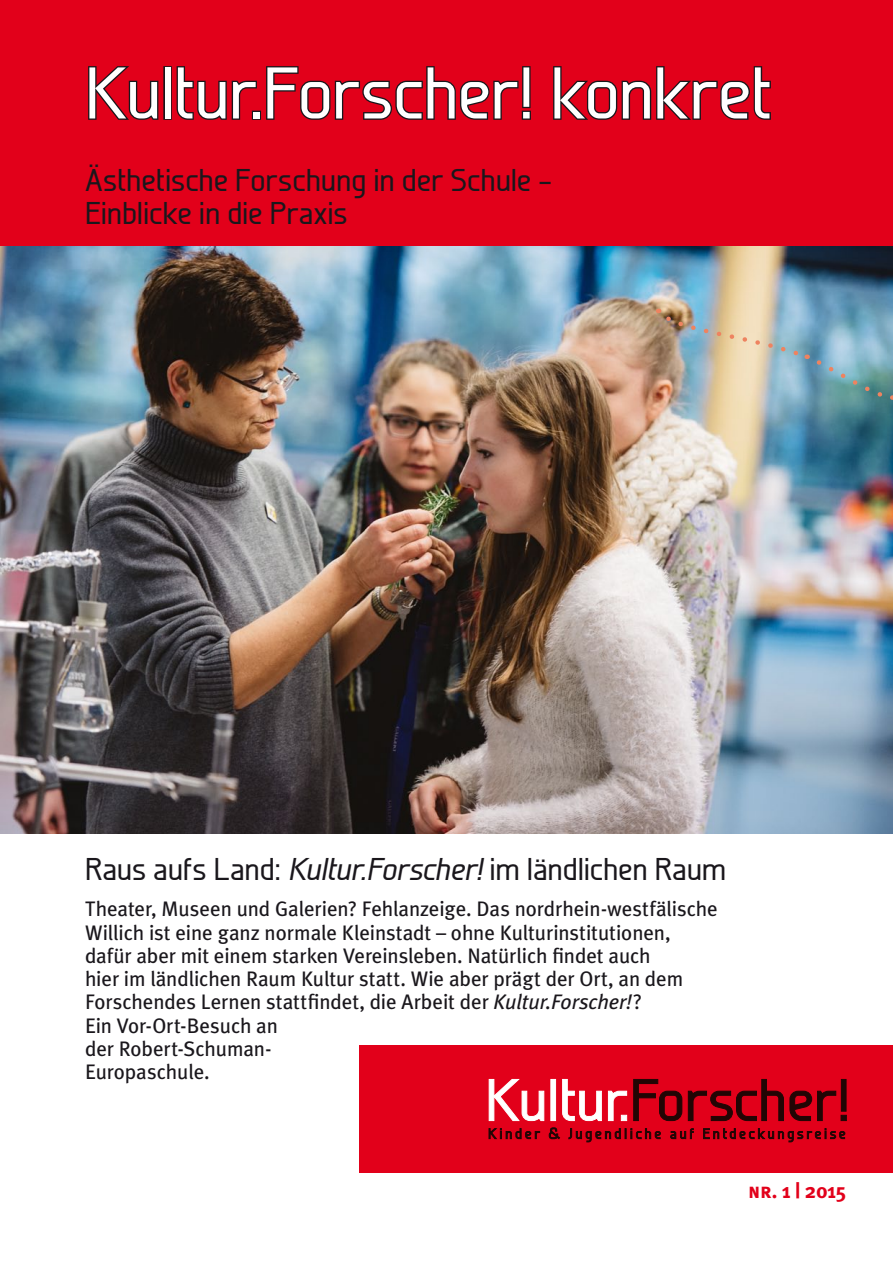
<style>
.page{position:relative;width:893px;height:1263px;background:#fff}
.page>*{position:absolute;margin:0;border:0;box-sizing:border-box;transform-origin:0 0}
.t1{font:500 72.9px "Galette";letter-spacing:-.015em;color:#fff}
.t2{font:500 31.5px/33px "Galette";letter-spacing:-.005em;color:#1a171c}
.t3{font:21px/23.2px "Meta Plus";letter-spacing:-.005em;color:#1a171c}
.t4{font:700 21px "Meta Plus";color:#e2001a}
.s1{font-style:italic}
.s2{font-family:"Meta Plus Bold Caps";font-weight:400}
</style>
<div class="page">
<div style="left:0;top:0;width:893px;height:408px;background:#e2001a"></div>
<img style="left:0;top:246px;width:893px;height:587px">
<div style="left:359px;top:1045px;width:534px;height:127px;background:#e2001a"></div>
<svg style="left:489px;top:1079px;width:55px;height:42px"></svg>
<div style="left:551px;top:1079px;width:5px;height:41px;background:#fff"></div>
<svg style="left:562px;top:1079px;width:39px;height:42px"></svg>
<svg style="left:608px;top:1091px;width:19px;height:30px"></svg>
<svg style="left:634px;top:1079px;width:48px;height:42px"></svg>
<svg style="left:688px;top:1079px;width:96px;height:42px"></svg>
<svg style="left:790px;top:1079px;width:56px;height:42px"></svg>
<svg style="left:489px;top:1128px;width:51px;height:11px"></svg>
<svg style="left:549px;top:1128px;width:11px;height:11px"></svg>
<svg style="left:569px;top:1128px;width:92px;height:14px"></svg>
<svg style="left:670px;top:1128px;width:23px;height:11px"></svg>
<svg style="left:703px;top:1128px;width:142px;height:14px"></svg>
<svg style="left:88px;top:66px;width:71px;height:54px"></svg>
<div style="left:163px;top:66px;width:9px;height:54px;border:3px solid #1a171c"></div>
<svg style="left:176px;top:66px;width:82px;height:54px"></svg>
<div style="left:252px;top:111px;width:9px;height:9px;border:3px solid #1a171c"></div>
<svg style="left:266px;top:66px;width:265px;height:54px"></svg>
<svg style="left:553px;top:66px;width:218px;height:54px"></svg>
<img style="left:658px;top:309px;width:235px;height:93px">
<svg style="left:892px;top:582px;width:1px;height:13px"></svg>
<h1 class="t1" style="left:85px;top:49px;width:688px">Kultur.Forscher! konkret</h1>
<h2 class="t2" style="left:85px;top:163px;width:468px">Ästhetische Forschung in der Schule –<br>Einblicke in die Praxis</h2>
<h2 class="t2" style="left:85px;top:852px;width:643px">Raus aufs Land: <span class="s1">Kultur.Forscher!</span> im ländlichen Raum</h2>
<p class="t3" style="left:85px;top:897px;width:634px">Theater, Museen und Galerien? Fehlanzeige. Das nordrhein-westfälische Willich ist eine ganz normale Kleinstadt – ohne Kulturinstitutionen, dafür aber mit einem starken Vereinsleben. Natürlich findet auch<br>hier im ländlichen Raum Kultur statt. Wie aber prägt der Ort, an dem Forschendes Lernen stattfindet, die Arbeit der <span class="s1">Kultur.Forscher!</span>?<br>Ein Vor-Ort-Besuch an<br>der Robert-Schuman-<br>Europaschule.</p>
<p class="t4" style="left:748px;top:1178px;width:100px"><span class="s2">nr.</span> 1 | 2015</p>
</div>
